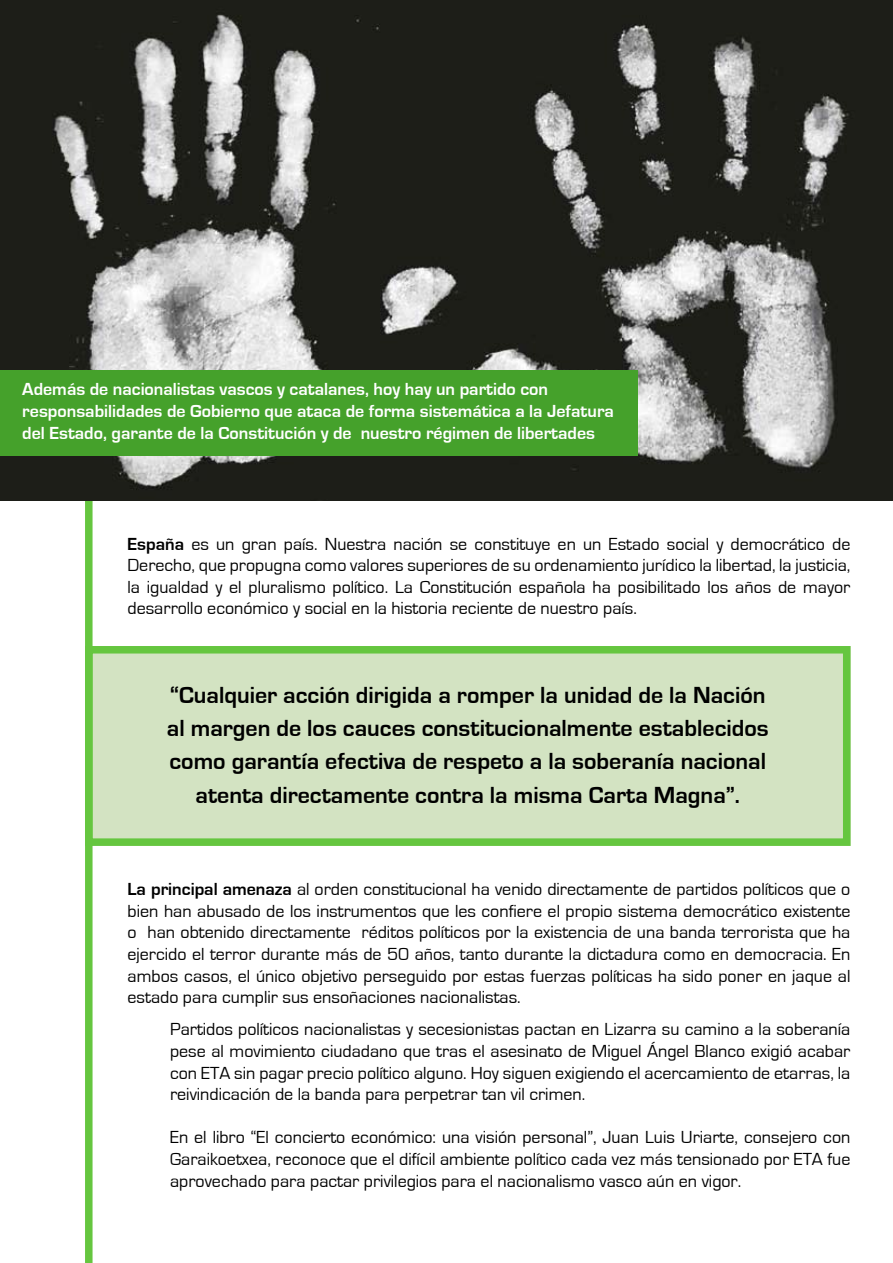
<style>
.page{position:relative;width:893px;height:1263px;background:#fff}
.page>*{position:absolute;margin:0;border:0;box-sizing:border-box;transform-origin:0 0}
.t1{font:700 24px/33px "Eurostile";color:#000;text-align:center}
.t2{font:18px/21.6px "Eurostile";color:#000;text-align:justify}
.t3{font:700 18px/21.6px "Eurostile";color:#fff}
.s1{font-weight:700}
</style>
<div class="page">
<div style="left:85px;top:646px;width:765px;height:200px;background:#d3e3c2"></div>
<div style="left:85px;top:646px;width:765px;height:200px;border:8px solid #65c63f"></div>
<div style="left:85px;top:438px;width:8px;height:825px;background:#65c63f"></div>
<img style="left:0;top:0;width:892px;height:500px">
<div style="left:0;top:370px;width:638px;height:85px;background:#45a12b"></div>
<p class="t3" style="left:22px;top:379px;width:593px">Además de nacionalistas vascos y catalanes, hoy hay un partido con responsabilidades de Gobierno que ataca de forma sistemática a la Jefatura del Estado, garante de la Constitución y de nuestro régimen de libertades</p>
<p class="t2" style="left:128px;top:533px;width:724px"><span class="s1">España</span> es un gran país. Nuestra nación se constituye en un Estado social y democrático de Derecho, que propugna como valores superiores de su ordenamiento jurídico la libertad, la justicia, la igualdad y el pluralismo político. La Constitución española ha posibilitado los años de mayor desarrollo económico y social en la historia reciente de nuestro país.</p>
<h1 class="t1" style="left:167px;top:679px;width:603px">“Cualquier acción dirigida a romper la unidad de la Nación al margen de los cauces constitucionalmente establecidos como garantía efectiva de respeto a la soberanía nacional atenta directamente contra la misma Carta Magna”.</h1>
<p class="t2" style="left:128px;top:879px;width:724px"><span class="s1">La principal amenaza</span> al orden constitucional ha venido directamente de partidos políticos que o bien han abusado de los instrumentos que les confiere el propio sistema democrático existente o han obtenido directamente réditos políticos por la existencia de una banda terrorista que ha ejercido el terror durante más de 50 años, tanto durante la dictadura como en democracia. En ambos casos, el único objetivo perseguido por estas fuerzas políticas ha sido poner en jaque al estado para cumplir sus ensoñaciones nacionalistas.</p>
<p class="t2" style="left:170px;top:1019px;width:682px">Partidos políticos nacionalistas y secesionistas pactan en Lizarra su camino a la soberanía pese al movimiento ciudadano que tras el asesinato de Miguel Ángel Blanco exigió acabar con ETA sin pagar precio político alguno. Hoy siguen exigiendo el acercamiento de etarras, la reivindicación de la banda para perpetrar tan vil crimen.</p>
<p class="t2" style="left:170px;top:1127px;width:682px">En el libro “El concierto económico: una visión personal”, Juan Luis Uriarte, consejero con Garaikoetxea, reconoce que el difícil ambiente político cada vez más tensionado por ETA fue aprovechado para pactar privilegios para el nacionalismo vasco aún en vigor.</p>
</div>
